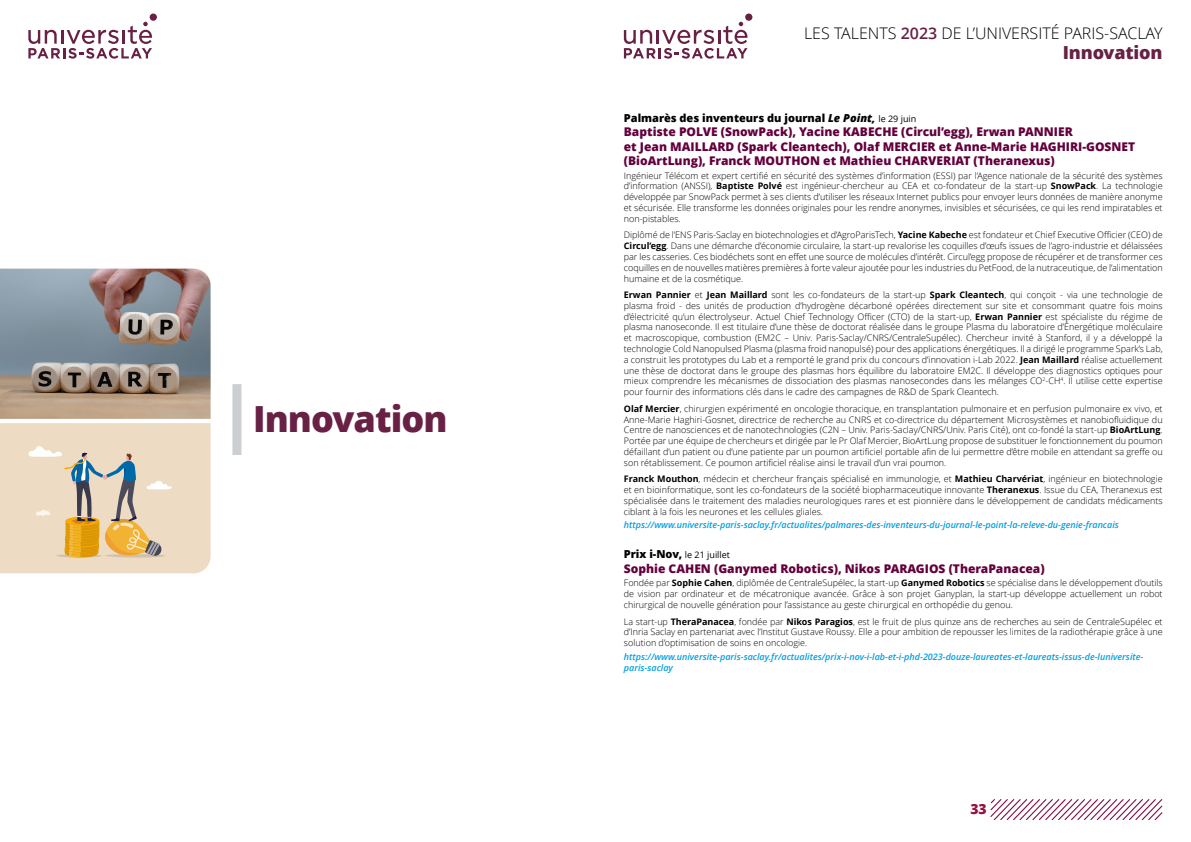
<style>
.page{position:relative;width:1191px;height:842px;background:#fff}
.page>*{position:absolute;margin:0;border:0;box-sizing:border-box;transform-origin:0 0}
.t1{font:800 36px "Open Sans";letter-spacing:-.025em;color:#682145}
.t2{font:800 18px "Open Sans";letter-spacing:-.01em;color:#682145}
.t3{font:300 16px "Open Sans";color:#000}
.t4{font:800 14px "Open Sans";color:#951344}
.t5{font:800 12px/14.4px "Open Sans";color:#63003c}
.t6{font:800 11px "Open Sans";color:#000}
.t7{font:300 9px/10.8px "Open Sans";color:#000;text-align:justify}
.t8{font:italic 600 9px/10.8px "Open Sans";color:#009fe3}
.t9{font:9px "Open Sans";color:#000}
.s1{font-weight:600;color:#682145}
.s2{font-style:italic}
.s3{font-weight:400;font-size:9px}
.s4{font-weight:700}
.s5{font-weight:800;font-size:11px}
</style>
<div class="page">
<div style="left:745px;top:14px;width:7px;height:7px;background:#682145;border-radius:50%"></div>
<svg style="left:624px;top:22px;width:123px;height:37px"></svg>
<img style="left:991px;top:799px;width:171px;height:20px">
<div style="left:150px;top:14px;width:7px;height:7px;background:#682145;border-radius:50%"></div>
<svg style="left:28px;top:22px;width:124px;height:37px"></svg>
<div style="left:232px;top:384px;width:9px;height:71px;background:#cbcfd2"></div>
<svg style="left:0;top:423px;width:211px;height:150px;background:#e3d1b3"></svg>
<img style="left:0;top:269px;width:211px;height:150px">
<h1 class="t1" style="left:253px;top:391px;width:196px">Innovation</h1>
<h3 class="t3" style="left:804px;top:22px;width:360px">LES TALENTS <span class="s1">2023</span> DE L’UNIVERSITÉ PARIS-SACLAY</h3>
<h2 class="t2" style="left:1062px;top:39px;width:101px">Innovation</h2>
<p class="t6" style="left:624px;top:109px;width:294px">Palmarès des inventeurs du journal <span class="s2">Le Point,</span> <span class="s3">le 29 juin</span></p>
<h3 class="t5" style="left:624px;top:124px;width:513px">Baptiste POLVE (SnowPack), Yacine KABECHE (Circul’egg), Erwan PANNIER<br>et Jean MAILLARD (Spark Cleantech), Olaf MERCIER et Anne-Marie HAGHIRI-GOSNET (BioArtLung), Franck MOUTHON et Mathieu CHARVERIAT (Theranexus)</h3>
<p class="t7" style="left:624px;top:170px;width:540px">Ingénieur Télécom et expert certifié en sécurité des systèmes d’information (ESSI) par l’Agence nationale de la sécurité des systèmes d’information (ANSSI), <span class="s4">Baptiste Polvé</span> est ingénieur-chercheur au CEA et co-fondateur de la start-up <span class="s4">SnowPack</span>. La technologie développée par SnowPack permet à ses clients d’utiliser les réseaux Internet publics pour envoyer leurs données de manière anonyme et sécurisée. Elle transforme les données originales pour les rendre anonymes, invisibles et sécurisées, ce qui les rend impiratables et non-pistables.</p>
<p class="t7" style="left:624px;top:229px;width:540px">Diplômé de l’ENS Paris-Saclay en biotechnologies et d’AgroParisTech, <span class="s4">Yacine Kabeche</span> est fondateur et Chief Executive Officier (CEO) de <span class="s4">Circul’egg</span>. Dans une démarche d’économie circulaire, la start-up revalorise les coquilles d’œufs issues de l’agro-industrie et délaissées par les casseries. Ces biodéchets sont en effet une source de molécules d’intérêt. Circul’egg propose de récupérer et de transformer ces coquilles en de nouvelles matières premières à forte valeur ajoutée pour les industries du PetFood, de la nutraceutique, de l’alimentation humaine et de la cosmétique.</p>
<p class="t7" style="left:624px;top:289px;width:540px"><span class="s4">Erwan Pannier</span> et <span class="s4">Jean Maillard</span> sont les co-fondateurs de la start-up <span class="s4">Spark Cleantech</span>, qui conçoit - via une technologie de plasma froid - des unités de production d’hydrogène décarboné opérées directement sur site et consommant quatre fois moins d’électricité qu’un électrolyseur. Actuel Chief Technology Officer (CTO) de la start-up, <span class="s4">Erwan Pannier</span> est spécialiste du régime de plasma nanoseconde. Il est titulaire d’une thèse de doctorat réalisée dans le groupe Plasma du laboratoire d’Énergétique moléculaire et macroscopique, combustion (EM2C – Univ. Paris-Saclay/CNRS/CentraleSupélec). Chercheur invité à Stanford, il y a développé la technologie Cold Nanopulsed Plasma (plasma froid nanopulsé) pour des applications énergétiques. Il a dirigé le programme Spark’s Lab, a construit les prototypes du Lab et a remporté le grand prix du concours d’innovation i-Lab 2022. <span class="s4">Jean Maillard</span> réalise actuellement une thèse de doctorat dans le groupe des plasmas hors équilibre du laboratoire EM2C. Il développe des diagnostics optiques pour mieux comprendre les mécanismes de dissociation des plasmas nanosecondes dans les mélanges CO<sup>2</sup>-CH<sup>4</sup>. Il utilise cette expertise pour fournir des informations clés dans le cadre des campagnes de R&amp;D de Spark Cleantech.</p>
<p class="t7" style="left:624px;top:403px;width:540px"><span class="s4">Olaf Mercier</span>, chirurgien expérimenté en oncologie thoracique, en transplantation pulmonaire et en perfusion pulmonaire ex vivo, et Anne-Marie Haghiri-Gosnet, directrice de recherche au CNRS et co-directrice du département Microsystèmes et nanobiofluidique du Centre de nanosciences et de nanotechnologies (C2N – Univ. Paris-Saclay/CNRS/Univ. Paris Cité), ont co-fondé la start-up <span class="s4">BioArtLung</span>.<br>Portée par une équipe de chercheurs et dirigée par le Pr Olaf Mercier, BioArtLung propose de substituer le fonctionnement du poumon défaillant d’un patient ou d’une patiente par un poumon artificiel portable afin de lui permettre d’être mobile en attendant sa greffe ou son rétablissement. Ce poumon artificiel réalise ainsi le travail d’un vrai poumon.</p>
<p class="t7" style="left:624px;top:473px;width:540px"><span class="s4">Franck Mouthon</span>, médecin et chercheur français spécialisé en immunologie, et <span class="s4">Mathieu Charvériat</span>, ingénieur en biotechnologie et en bioinformatique, sont les co-fondateurs de la société biopharmaceutique innovante <span class="s4">Theranexus</span>. Issue du CEA, Theranexus est spécialisée dans le traitement des maladies neurologiques rares et est pionnière dans le développement de candidats médicaments ciblant à la fois les neurones et les cellules gliales.</p>
<p class="t8" style="left:624px;top:519px;width:496px">https://www.universite-paris-saclay.fr/actualites/palmares-des-inventeurs-du-journal-le-point-la-releve-du-genie-francais</p>
<p class="t9" style="left:624px;top:549px;width:108px"><span class="s5">Prix i-Nov,</span> le 21 juillet</p>
<h3 class="t5" style="left:624px;top:561px;width:422px">Sophie CAHEN (Ganymed Robotics), Nikos PARAGIOS (TheraPanacea)</h3>
<p class="t7" style="left:624px;top:577px;width:540px">Fondée par <span class="s4">Sophie Cahen</span>, diplômée de CentraleSupélec, la start-up <span class="s4">Ganymed Robotics</span> se spécialise dans le développement d’outils de vision par ordinateur et de mécatronique avancée. Grâce à son projet Ganyplan, la start-up développe actuellement un robot chirurgical de nouvelle génération pour l’assistance au geste chirurgical en orthopédie du genou.</p>
<p class="t7" style="left:624px;top:616px;width:540px">La start-up <span class="s4">TheraPanacea</span>, fondée par <span class="s4">Nikos Paragios</span>, est le fruit de plus quinze ans de recherches au sein de CentraleSupélec et d’Inria Saclay en partenariat avec l’Institut Gustave Roussy. Elle a pour ambition de repousser les limites de la radiothérapie grâce à une solution d’optimisation de soins en oncologie.</p>
<p class="t8" style="left:624px;top:651px;width:521px">https://www.universite-paris-saclay.fr/actualites/prix-i-nov-i-lab-et-i-phd-2023-douze-laureates-et-laureats-issus-de-luniversite&shy;paris-saclay</p>
<h3 class="t4" style="left:970px;top:798px;width:18px">33</h3>
</div>
